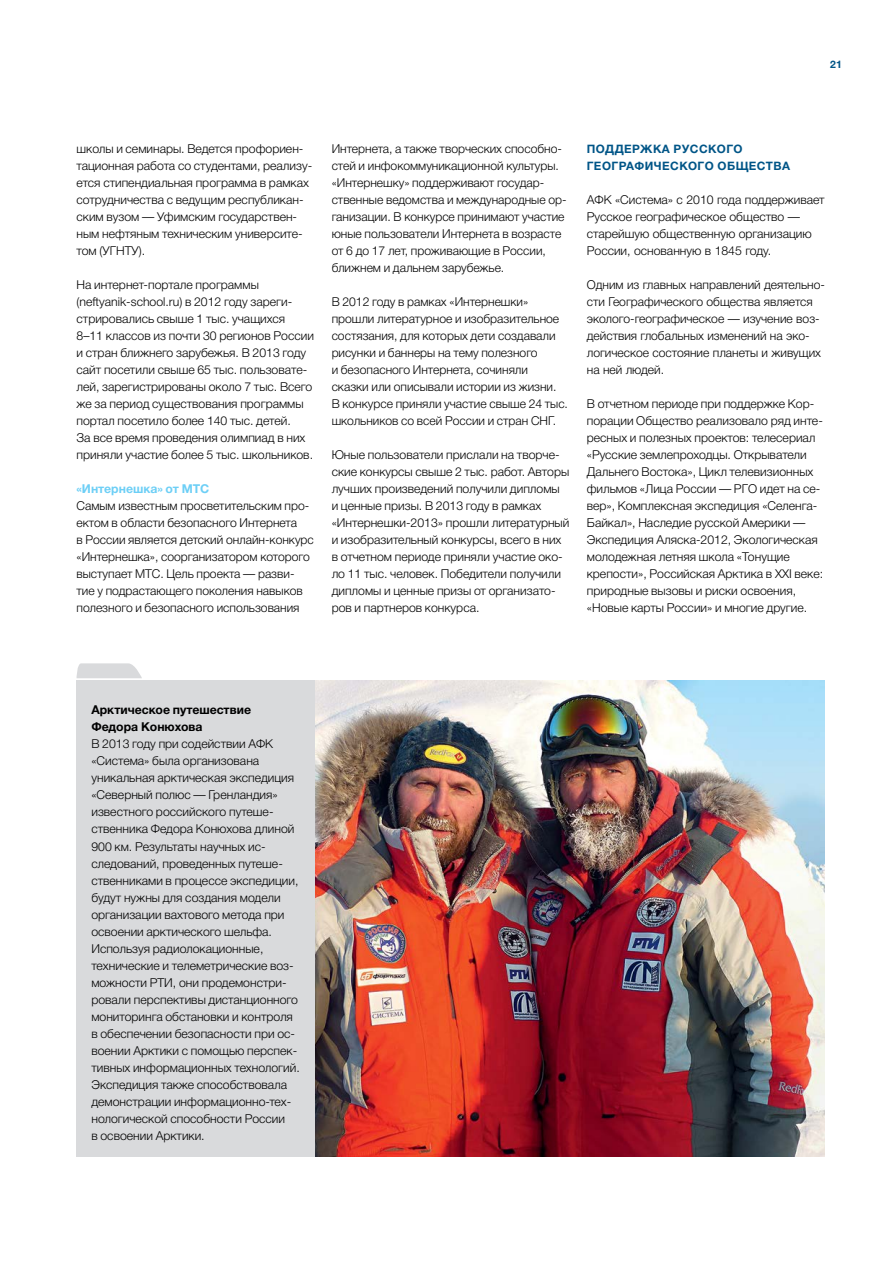
<style>
.page{position:relative;width:893px;height:1263px;background:#fff}
.page>*{position:absolute;margin:0;border:0;box-sizing:border-box;transform-origin:0 0}
.t1{font:300 12.3px/17px "Helvetica Neue Cyr";color:#000}
.t2{font:700 12.3px/17px "Helvetica Neue Cyr";color:#000}
.t3{font:700 12.3px "Helvetica Neue Cyr";color:#6dcff6}
.t4{font:700 11.7px/17px "Helvetica Neue Cyr";letter-spacing:.04em;color:#005587}
.t5{font:700 10.5px "Helvetica Neue Cyr";color:#005587}
</style>
<div class="page">
<img style="left:315px;top:680px;width:510px;height:476px">
<div style="left:77px;top:680px;width:238px;height:477px;background:#d9dadc"></div>
<svg style="left:77px;top:663px;width:65px;height:15px"></svg>
<p class="t5" style="left:830px;top:59px;width:13px">21</p>
<p class="t1" style="left:77px;top:140px;width:237px">школы и семинары. Ведется профориен&shy;тационная работа со студентами, реализу&shy;ется стипендиальная программа в рамках сотрудничества с ведущим республикан&shy;ским вузом — Уфимским государствен&shy;ным нефтяным техническим университе&shy;том (УГНТУ).</p>
<p class="t1" style="left:77px;top:276px;width:239px">На интернет-портале программы (neftyanik-school.ru) в 2012 году зареги&shy;стрировались свыше 1 тыс. учащихся 8–11 классов из почти 30 регионов России и стран ближнего зарубежья. В 2013 году сайт посетили свыше 65 тыс. пользовате&shy;лей, зарегистрированы около 7 тыс. Всего же за период существования программы портал посетило более 140 тыс. детей.<br>За все время проведения олимпиад в них приняли участие более 5 тыс. школьников.</p>
<p class="t3" style="left:77px;top:482px;width:134px">«Интернешка» от МТС</p>
<p class="t1" style="left:77px;top:498px;width:239px">Самым известным просветительским про&shy;ектом в области безопасного Интернета<br>в России является детский онлайн-конкурс «Интернешка», соорганизатором которого выступает МТС. Цель проекта — разви&shy;тие у подрастающего поколения навыков полезного и безопасного использования</p>
<p class="t1" style="left:332px;top:140px;width:236px">Интернета, а также творческих способно&shy;стей и инфокоммуникационной культуры. «Интернешку» поддерживают государ&shy;ственные ведомства и международные ор&shy;ганизации. В конкурсе принимают участие юные пользователи Интернета в возрасте от 6 до 17 лет, проживающие в России, ближнем и дальнем зарубежье.</p>
<p class="t1" style="left:332px;top:293px;width:238px">В 2012 году в рамках «Интернешки» прошли литературное и изобразительное состязания, для которых дети создавали рисунки и баннеры на тему полезного<br>и безопасного Интернета, сочиняли сказки или описывали истории из жизни.<br>В конкурсе приняли участие свыше 24 тыс. школьников со всей России и стран СНГ.</p>
<p class="t1" style="left:332px;top:447px;width:239px">Юные пользователи прислали на творче&shy;ские конкурсы свыше 2 тыс. работ. Авторы лучших произведений получили дипломы<br>и ценные призы. В 2013 году в рамках «Интернешки-2013» прошли литературный и изобразительный конкурсы, всего в них в отчетном периоде приняли участие око&shy;ло 11 тыс. человек. Победители получили дипломы и ценные призы от организато&shy;ров и партнеров конкурса.</p>
<p class="t4" style="left:587px;top:141px;width:203px">Поддержка Русс кого географического общества</p>
<p class="t1" style="left:587px;top:191px;width:239px">АФК «Система» с 2010 года поддерживает Русское географическое общество — старейшую общественную организацию России, основанную в 1845 году.</p>
<p class="t1" style="left:587px;top:276px;width:240px">Одним из главных направлений деятельно&shy;сти Географического общества является эколого-географическое — изучение воз&shy;действия глобальных изменений на эко&shy;логическое состояние планеты и живущих на ней людей.</p>
<p class="t1" style="left:587px;top:395px;width:238px">В отчетном периоде при поддержке Кор&shy;порации Общество реализовало ряд инте&shy;ресных и полезных проектов: телесериал «Русские землепроходцы. Открыватели Дальнего Востока», Цикл телевизионных фильмов «Лица России — РГО идет на се&shy;вер», Комплексная экспедиция «Селенга-Байкал», Наследие русской Америки — Экспедиция Аляска-2012, Экологическая молодежная летняя школа «Тонущие крепости», Российская Арктика в XXI веке: природные вызовы и риски освоения, «Новые карты России» и многие другие.</p>
<p class="t2" style="left:91px;top:702px;width:161px">Арктическое путешествие<br>Федора Конюхова</p>
<p class="t1" style="left:91px;top:736px;width:210px">В 2013 году при содействии АФК «Система» была организована уникальная арктическая экспедиция «Северный полюс — Гренландия» известного российского путеше&shy;ственника Федора Конюхова длиной 900 км. Результаты научных ис&shy;следований, проведенных путеше&shy;ственниками в процессе экспедиции, будут нужны для создания модели организации вахтового метода при освоении арктического шельфа.<br>Используя радиолокационные, технические и телеметрические воз&shy;можности РТИ, они продемонстри&shy;ровали перспективы дистанционного мониторинга обстановки и контроля в обеспечении безопасности при ос&shy;воении Арктики с помощью перспек&shy;тивных информационных технологий.<br>Экспедиция также способствовала демонстрации информационно-тех&shy;нологической способности России<br>в освоении Арктики.</p>
</div>
